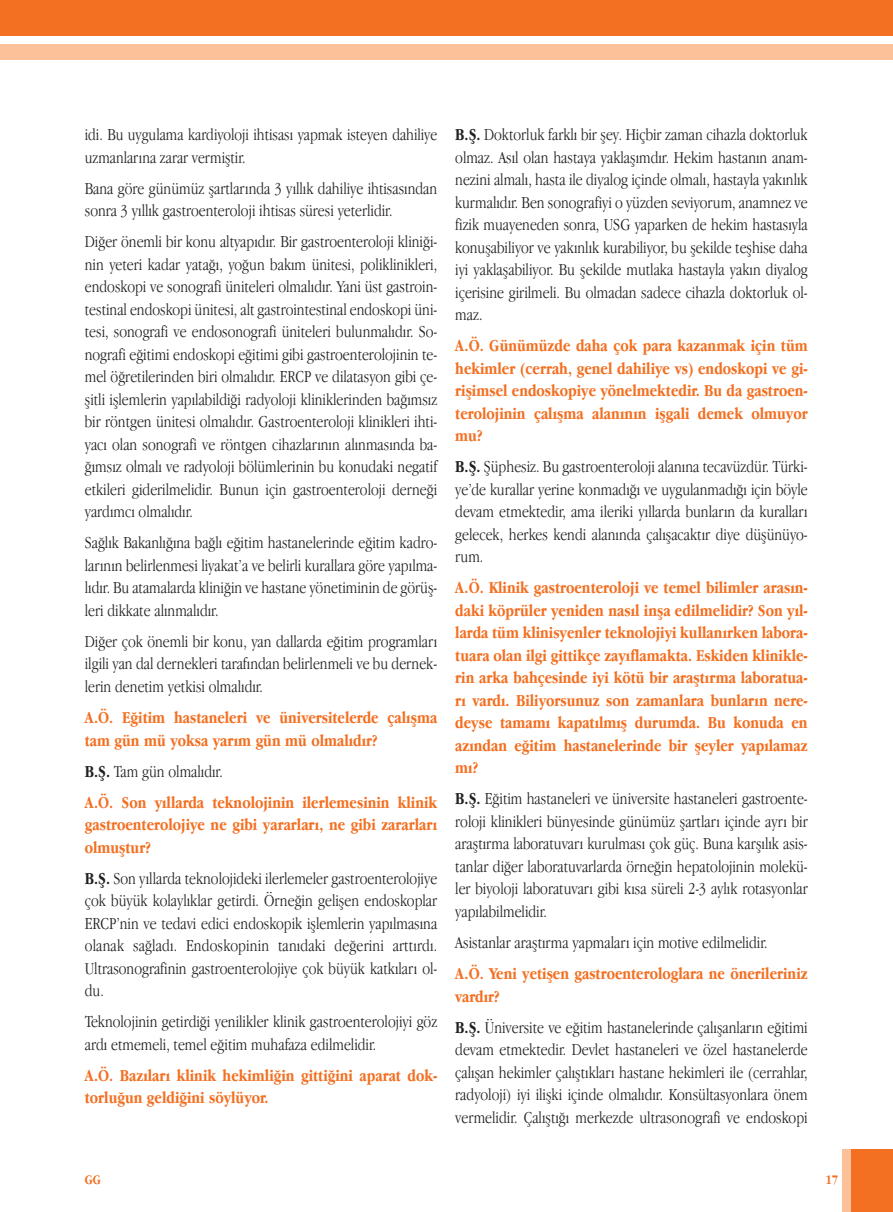
<style>
.page{position:relative;width:893px;height:1212px;background:#fff}
.page>*{position:absolute;margin:0;border:0;box-sizing:border-box;transform-origin:0 0}
.t1{font:300 17.25px/22.5px "Apple Garamond";color:#231f20;text-align:justify}
.t2{font:700 17.25px/22.5px "Apple Garamond";color:#f36f21}
.t3{font:700 13.5px "Apple Garamond";color:#f36f21}
.s1{color:#231f20}
.s2{font-weight:300;color:#231f20}
.s3{font-weight:700}
</style>
<div class="page">
<div style="left:851px;top:1150px;width:42px;height:62px;background:#f36f21"></div>
<div style="left:843px;top:1150px;width:8px;height:62px;background:#fcc198"></div>
<div style="left:0;top:0;width:893px;height:35px;background:#f36f21"></div>
<div style="left:0;top:44px;width:893px;height:15px;background:#fcc198"></div>
<p class="t1" style="left:85px;top:125px;width:354px">idi. Bu uygulama kardiyoloji ihtisası yapmak isteyen dahiliye uzmanlarına zarar vermiştir.</p>
<p class="t1" style="left:85px;top:179px;width:354px">Bana göre günümüz şartlarında 3 yıllık dahiliye ihtisasından sonra 3 yıllık gastroenteroloji ihtisas süresi yeterlidir.</p>
<p class="t1" style="left:85px;top:232px;width:354px">Diğer önemli bir konu altyapıdır. Bir gastroenteroloji kliniği&shy;nin yeteri kadar yatağı, yoğun bakım ünitesi, poliklinikleri, endoskopi ve sonografi üniteleri olmalıdır. Yani üst gastroin&shy;testinal endoskopi ünitesi, alt gastrointestinal endoskopi üni&shy;tesi, sonografi ve endosonografi üniteleri bulunmalıdır. So&shy;nografi eğitimi endoskopi eğitimi gibi gastroenterolojinin te&shy;mel öğretilerinden biri olmalıdır. ERCP ve dilatasyon gibi çe&shy;şitli işlemlerin yapılabildiği radyoloji kliniklerinden bağımsız bir röntgen ünitesi olmalıdır. Gastroenteroloji klinikleri ihti&shy;yacı olan sonografi ve röntgen cihazlarının alınmasında ba&shy;ğımsız olmalı ve radyoloji bölümlerinin bu konudaki negatif etkileri giderilmelidir. Bunun için gastroenteroloji derneği yardımcı olmalıdır.</p>
<p class="t1" style="left:85px;top:533px;width:354px">Sağlık Bakanlığına bağlı eğitim hastanelerinde eğitim kadro&shy;larının belirlenmesi liyakat’a ve belirli kurallara göre yapılma&shy;lıdır. Bu atamalarda kliniğin ve hastane yönetiminin de görüş&shy;leri dikkate alınmalıdır.</p>
<p class="t1" style="left:85px;top:632px;width:354px">Diğer çok önemli bir konu, yan dallarda eğitim programları ilgili yan dal dernekleri tarafından belirlenmeli ve bu dernek&shy;lerin denetim yetkisi olmalıdır.</p>
<p class="t2" style="left:85px;top:708px;width:354px">A.Ö. Eğitim hastaneleri ve üniversitelerde çalışma tam gün mü yoksa yarım gün mü olmalıdır?</p>
<p class="t2" style="left:85px;top:757px;width:354px;line-height:31px"><span class="s1">B.Ş.</span> <span class="s2">Tam gün olmalıdır.<br></span>A.Ö. Son yıllarda teknolojinin ilerlemesinin klinik</p>
<p class="t2" style="left:85px;top:815px;width:354px">gastroenterolojiye ne gibi yararları, ne gibi zararları olmuştur?</p>
<p class="t1" style="left:85px;top:868px;width:354px"><span class="s3">B.Ş.</span> Son yıllarda teknolojideki ilerlemeler gastroenterolojiye çok büyük kolaylıklar getirdi. Örneğin gelişen endoskoplar ERCP’nin ve tedavi edici endoskopik işlemlerin yapılmasına olanak sağladı. Endoskopinin tanıdaki değerini arttırdı.<br>Ultrasonografinin gastroenterolojiye çok büyük katkıları ol&shy;du.</p>
<p class="t1" style="left:85px;top:1012px;width:354px">Teknolojinin getirdiği yenilikler klinik gastroenterolojiyi göz ardı etmemeli, temel eğitim muhafaza edilmelidir.</p>
<p class="t2" style="left:85px;top:1065px;width:354px">A.Ö. Bazıları klinik hekimliğin gittiğini aparat dok&shy;torluğun geldiğini söylüyor.</p>
<p class="t1" style="left:455px;top:125px;width:354px"><span class="s3">B.Ş.</span> Doktorluk farklı bir şey. Hiçbir zaman cihazla doktorluk olmaz. Asıl olan hastaya yaklaşımdır. Hekim hastanın anam&shy;nezini almalı, hasta ile diyalog içinde olmalı, hastayla yakınlık kurmalıdır. Ben sonografiyi o yüzden seviyorum, anamnez ve fizik muayeneden sonra, USG yaparken de hekim hastasıyla konuşabiliyor ve yakınlık kurabiliyor, bu şekilde teşhise daha iyi yaklaşabiliyor. Bu şekilde mutlaka hastayla yakın diyalog içerisine girilmeli. Bu olmadan sadece cihazla doktorluk ol&shy;maz.</p>
<p class="t2" style="left:455px;top:336px;width:354px;text-align:justify">A.Ö. Günümüzde daha çok para kazanmak için tüm hekimler (cerrah, genel dahiliye vs) endoskopi ve gi&shy;rişimsel endoskopiye yönelmektedir. Bu da gastroen&shy;terolojinin çalışma alanının işgali demek olmuyor mu?</p>
<p class="t1" style="left:455px;top:457px;width:354px"><span class="s3">B.Ş.</span> Şüphesiz. Bu gastroenteroloji alanına tecavüzdür. Türki&shy;ye’de kurallar yerine konmadığı ve uygulanmadığı için böyle devam etmektedir, ama ileriki yıllarda bunların da kuralları gelecek, herkes kendi alanında çalışacaktır diye düşünüyo&shy;rum.</p>
<p class="t2" style="left:455px;top:578px;width:354px;text-align:justify">A.Ö. Klinik gastroenteroloji ve temel bilimler arasın&shy;daki köprüler yeniden nasıl inşa edilmelidir? Son yıl&shy;larda tüm klinisyenler teknolojiyi kullanırken labora&shy;tuara olan ilgi gittikçe zayıflamakta. Eskiden klinikle&shy;rin arka bahçesinde iyi kötü bir araştırma laboratua&shy;rı vardı. Biliyorsunuz son zamanlara bunların nere&shy;deyse tamamı kapatılmış durumda. Bu konuda en azından eğitim hastanelerinde bir şeyler yapılamaz mı?</p>
<p class="t1" style="left:455px;top:789px;width:354px"><span class="s3">B.Ş.</span> Eğitim hastaneleri ve üniversite hastaneleri gastroente&shy;roloji klinikleri bünyesinde günümüz şartları içinde ayrı bir araştırma laboratuvarı kurulması çok güç. Buna karşılık asis&shy;tanlar diğer laboratuvarlarda örneğin hepatolojinin molekü&shy;ler biyoloji laboratuvarı gibi kısa süreli 2-3 aylık rotasyonlar yapılabilmelidir.</p>
<p class="t1" style="left:455px;top:932px;width:314px">Asistanlar araştırma yapmaları için motive edilmelidir.</p>
<p class="t2" style="left:455px;top:963px;width:354px">A.Ö. Yeni yetişen gastroenterologlara ne önerileriniz vardır?</p>
<p class="t1" style="left:455px;top:1017px;width:354px"><span class="s3">B.Ş.</span> Üniversite ve eğitim hastanelerinde çalışanların eğitimi devam etmektedir. Devlet hastaneleri ve özel hastanelerde çalışan hekimler çalıştıkları hastane hekimleri ile (cerrahlar, radyoloji) iyi ilişki içinde olmalıdır. Konsültasyonlara önem vermelidir. Çalıştığı merkezde ultrasonografi ve endoskopi</p>
<p class="t3" style="left:85px;top:1174px;width:18px">GG</p>
<p class="t3" style="left:825px;top:1174px;width:14px">17</p>
</div>
